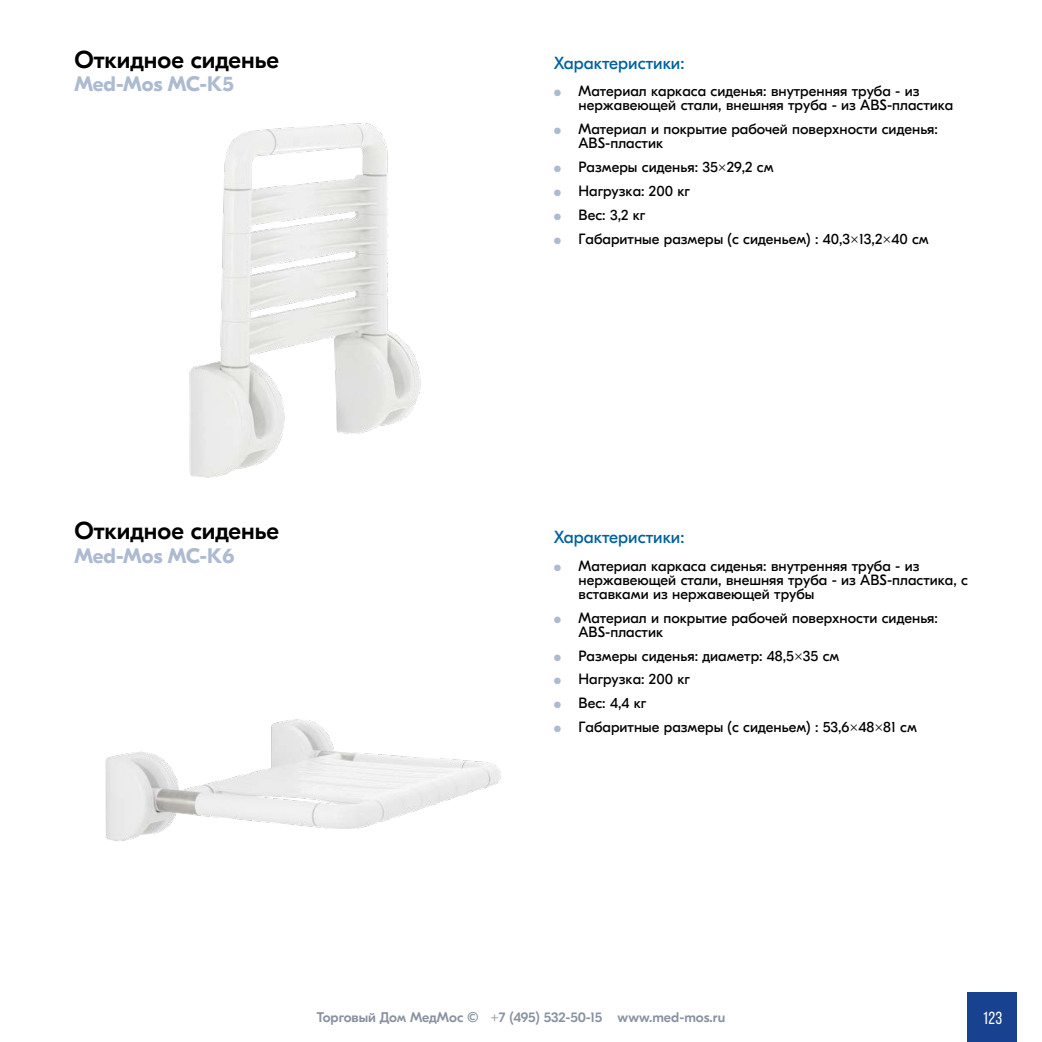
<style>
.page{position:relative;width:1042px;height:1042px;background:#fff}
.page>*{position:absolute;margin:0;border:0;box-sizing:border-box;transform-origin:0 0}
.t1{font:500 24.5px "GT Eesti Pro Display";color:#000}
.t2{font:700 21px "GT Eesti Pro Display";letter-spacing:-.01em;color:#acbbd2}
.t3{font:17.5px "GT Eesti Pro Display";color:#00619e}
.t4{font:17.5px "Bebas Neue";color:#fff}
.t5{font:14.88px/24px "GT Eesti Pro Display";color:#000}
.t6{font:500 14px "GT Eesti Pro Display";letter-spacing:-.005em;color:#8892a1}
.s1{font-weight:300;font-size:8.92px;color:#acbbd2}
</style>
<div class="page">
<div style="left:967px;top:992px;width:50px;height:50px;background:#18428f"></div>
<img style="left:189px;top:123px;width:232px;height:355px">
<img style="left:105px;top:719px;width:396px;height:122px">
<h1 class="t1" style="left:74px;top:46px;width:206px">Откидное сиденье</h1>
<h2 class="t2" style="left:74px;top:73px;width:161px">Med-Mos МС-К5</h2>
<h1 class="t1" style="left:74px;top:518px;width:206px">Откидное сиденье</h1>
<h2 class="t2" style="left:74px;top:544px;width:162px">Med-Mos МС-К6</h2>
<p class="t3" style="left:554px;top:53px;width:132px">Характеристики:</p>
<p class="t5" style="left:578px;top:84px;width:376px;line-height:14px;text-indent:-25px"><span class="s1">А</span> Материал каркаса сиденья: внутренняя труба - из нержавеющей стали, внешняя труба - из ABS-пластика</p>
<p class="t5" style="left:578px;top:122px;width:361px;line-height:14px;text-indent:-25px"><span class="s1">А</span> Материал и покрытие рабочей поверхности сиденья:<br>ABS-пластик</p>
<p class="t5" style="left:554px;top:155px;width:377px"><span class="s1">А</span> Размеры сиденья: 35×29,2 см<br><span class="s1">А</span> Нагрузка: 200 кг<br><span class="s1">А</span> Вес: 3,2 кг<br><span class="s1">А</span> Габаритные размеры (с сиденьем) : 40,3×13,2×40 см</p>
<p class="t3" style="left:554px;top:528px;width:132px">Характеристики:</p>
<p class="t5" style="left:578px;top:559px;width:391px;line-height:14px;text-indent:-25px"><span class="s1">А</span> Материал каркаса сиденья: внутренняя труба - из нержавеющей стали, внешняя труба - из ABS-пластика, с вставками из нержавеющей трубы</p>
<p class="t5" style="left:578px;top:611px;width:361px;line-height:14px;text-indent:-25px"><span class="s1">А</span> Материал и покрытие рабочей поверхности сиденья:<br>ABS-пластик</p>
<p class="t5" style="left:554px;top:644px;width:365px"><span class="s1">А</span> Размеры сиденья: диаметр: 48,5×35 см<br><span class="s1">А</span> Нагрузка: 200 кг<br><span class="s1">А</span> Вес: 4,4 кг<br><span class="s1">А</span> Габаритные размеры (с сиденьем) : 53,6×48×81 см</p>
<p class="t6" style="left:317px;top:1010px;width:410px">Торговый Дом МедМос © +7 (495) 532-50-15 www.med-mos.ru</p>
<p class="t4" style="left:982px;top:1008px;width:21px">123</p>
</div>
